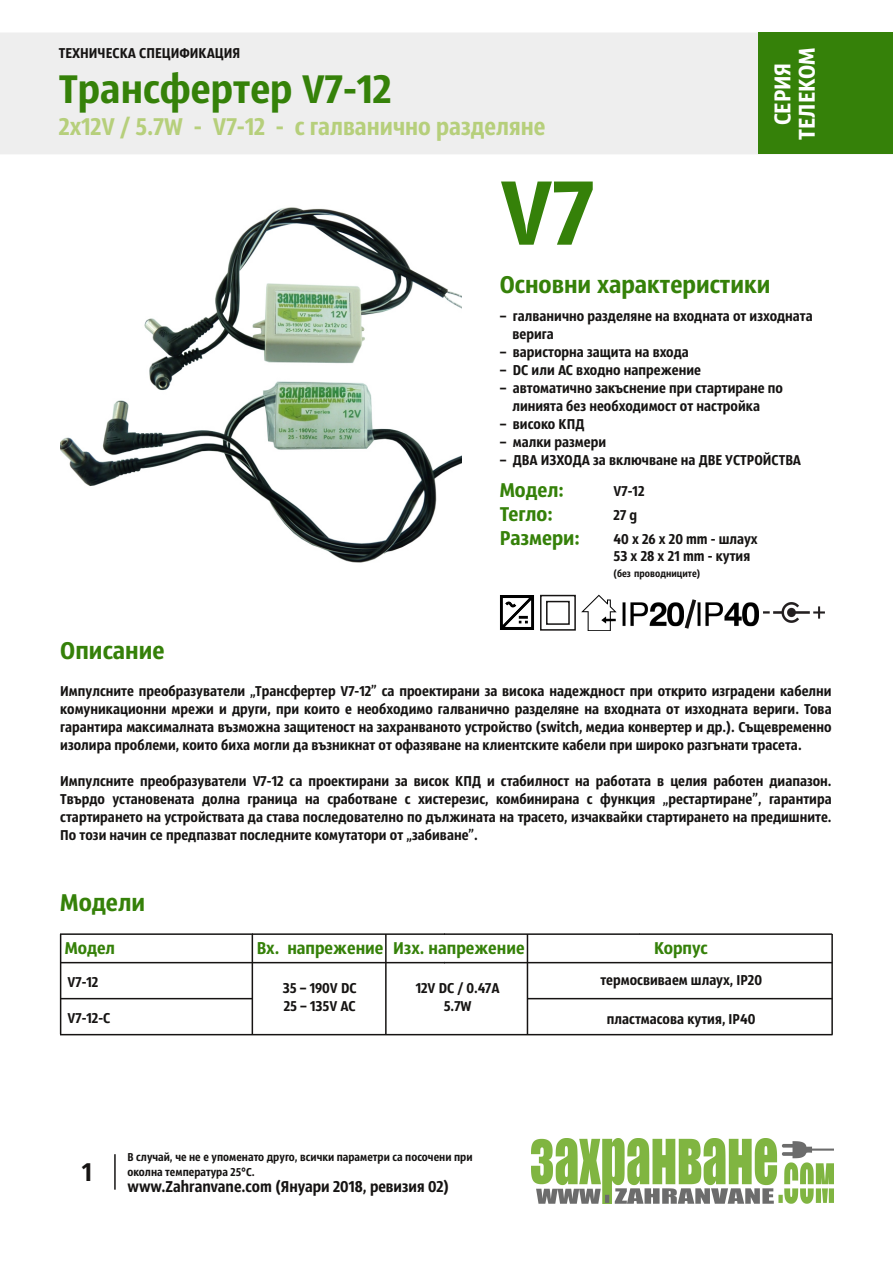
<style>
.page{position:relative;width:893px;height:1263px;background:#fff}
.page>*{position:absolute;margin:0;border:0;box-sizing:border-box;transform-origin:0 0}
.t1{font:96px "Sansus Webissimo";color:#358109;scale:1.04 1}
.t2{font:42px "Sansus Webissimo";color:#358109;scale:1.04 1}
.t3{font:27px "Sansus Webissimo";color:#161413}
.t4{font:25.5px "Sansus Webissimo";color:#b6cf7b}
.t5{font:25.5px "Sansus Webissimo";color:#358109;scale:1.04 1}
.t6{font:24px/24px "Sansus Webissimo";color:#fff;text-align:center;scale:1.04 1}
.t7{font:21px/24px "Sansus Webissimo";color:#358109;scale:1.04 1}
.t8{font:18px "Sansus Webissimo";color:#358109;scale:1.04 1}
.t9{font:16.5px "Sansus Webissimo";color:#161413}
.t10{font:15px/18px "Sansus Webissimo";color:#161413}
.t11{font:12px/15px "Sansus Webissimo";letter-spacing:.005em;color:#161413}
.t12{font:10.5px "Sansus Webissimo";letter-spacing:.005em;color:#161413}
</style>
<div class="page">
<div style="left:1px;top:33px;width:891px;height:121px;background:#eee"></div>
<img style="left:532px;top:1139px;width:301px;height:64px">
<hr style="left:114px;top:1154px;width:2px;height:36px;background:#161413">
<div style="left:758px;top:33px;width:135px;height:121px;background:#358109"></div>
<img style="left:60px;top:207px;width:401px;height:356px">
<hr style="left:60px;top:933px;width:193px;height:2px;background:#161413">
<hr style="left:60px;top:962px;width:193px;height:1px;background:#161413">
<hr style="left:60px;top:998px;width:193px;height:1px;background:#161413">
<hr style="left:252px;top:962px;width:193px;height:1px;background:#161413">
<hr style="left:252px;top:933px;width:193px;height:2px;background:#161413">
<hr style="left:444px;top:933px;width:195px;height:2px;background:#161413">
<hr style="left:444px;top:962px;width:195px;height:1px;background:#161413">
<hr style="left:639px;top:933px;width:193px;height:2px;background:#161413">
<hr style="left:639px;top:962px;width:193px;height:1px;background:#161413">
<div style="left:540px;top:595px;width:36px;height:36px;border:2px solid #161413"></div>
<div style="left:546px;top:601px;width:24px;height:24px;border:2px solid #161413"></div>
<img style="left:581px;top:595px;width:35px;height:36px">
<img style="left:622px;top:602px;width:60px;height:25px">
<img style="left:500px;top:595px;width:34px;height:35px">
<img style="left:764px;top:602px;width:61px;height:20px">
<img style="left:699px;top:602px;width:60px;height:25px">
<svg style="left:682px;top:599px;width:17px;height:30px"></svg>
<hr style="left:60px;top:1034px;width:773px;height:1px;background:#161413">
<hr style="left:527px;top:934px;width:1px;height:100px;background:#161413">
<hr style="left:385px;top:934px;width:2px;height:100px;background:#161413">
<hr style="left:252px;top:934px;width:1px;height:101px;background:#161413">
<hr style="left:60px;top:934px;width:1px;height:100px;background:#161413">
<hr style="left:831px;top:934px;width:2px;height:100px;background:#161413">
<hr style="left:527px;top:998px;width:305px;height:1px;background:#161413">
<p class="t10" style="left:59px;top:45px;width:183px">ТЕХНИЧЕСКА СПЕЦИФИКАЦИЯ</p>
<h2 class="t2" style="left:59px;top:72px;width:321px">Трансфертер V7-12</h2>
<h3 class="t4" style="left:59px;top:116px;width:488px">2x12V / 5.7W - V7-12 - с галванично разделяне</h3>
<h3 class="t6" style="left:773px;top:140px;width:90px;rotate:-90deg">СЕРИЯ<br>ТЕЛЕКОМ</h3>
<h1 class="t1" style="left:500px;top:173px;width:92px">V7</h1>
<h3 class="t5" style="left:500px;top:274px;width:262px">Основни характеристики</h3>
<p class="t10" style="left:512px;top:308px;width:302px;text-indent:-13px">– галванично разделяне на входната от изходната верига</p>
<p class="t10" style="left:500px;top:344px;width:191px">– варисторна защита на входа</p>
<p class="t10" style="left:500px;top:362px;width:203px">– DC или AC входно напрежение</p>
<p class="t10" style="left:512px;top:380px;width:272px;text-indent:-13px">– автоматично закъснение при стартиране по линията без необходимост от настройка</p>
<p class="t10" style="left:500px;top:416px;width:86px">– високо КПД</p>
<p class="t10" style="left:500px;top:434px;width:108px">– малки размери</p>
<p class="t10" style="left:500px;top:452px;width:303px">– ДВА ИЗХОДА за включване на ДВЕ УСТРОЙСТВА</p>
<h3 class="t7" style="left:500px;top:480px;width:78px">Модел:<br>Тегло:<br>Размери:</h3>
<p class="t10" style="left:614px;top:480px;width:146px;line-height:24px">V7-12<br>27g<br>40 x 26 x 20 mm - шлаух</p>
<p class="t10" style="left:614px;top:548px;width:138px">53 x 28 x 21 mm - кутия</p>
<p class="t12" style="left:614px;top:569px;width:88px">(без проводниците)</p>
<h3 class="t5" style="left:60px;top:640px;width:102px">Описание</h3>
<p class="t10" style="left:60px;top:683px;width:773px;text-align:justify">Импулсните преобразуватели „Трансфертер V7-12” са проектирани за висока надеждност при открито изградени кабелни комуникационни мрежи и други, при които е необходимо галванично разделяне на входната от изходната вериги. Това гарантира максималната възможна защитеност на захранваното устройство (switch, медиа конвертер и др.). Същевременно изолира проблеми, които биха могли да възникнат от офазяване на клиентските кабели при широко разгънати трасета.</p>
<p class="t10" style="left:60px;top:773px;width:773px;text-align:justify">Импулсните преобразуватели V7-12 са проектирани за висок КПД и стабилност на работата в целия работен диапазон.<br>Твърдо установената долна граница на сработване с хистерезис, комбинирана с функция „рестартиране”, гарантира стартирането на устройствата да става последователно по дължината на трасето, изчаквайки стартирането на предишните.<br>По този начин се предпазват последните комутатори от „забиване”.</p>
<h3 class="t5" style="left:60px;top:892px;width:83px">Модели</h3>
<p class="t8" style="left:65px;top:941px;width:50px">Модел</p>
<p class="t8" style="left:257px;top:941px;width:259px">Вх. напрежение Изх. напрежение</p>
<p class="t10" style="left:68px;top:974px;width:32px">V7-12</p>
<p class="t10" style="left:283px;top:980px;width:75px">35 – 190V DC<br>25 – 135V AC</p>
<p class="t10" style="left:416px;top:980px;width:85px;text-align:center">12V DC / 0.47A<br>5.7W</p>
<p class="t10" style="left:68px;top:1010px;width:44px">V7-12-C</p>
<h3 class="t3" style="left:82px;top:1161px;width:11px">1</h3>
<p class="t11" style="left:128px;top:1151px;width:347px">В случай, че не е упоменато друго, всички параметри са посочени при околна температура 25°C.</p>
<p class="t9" style="left:128px;top:1179px;width:323px">www.Zahranvane.com (Януари 2018, ревизия 02)</p>
<p class="t8" style="left:654px;top:941px;width:53px">Корпус</p>
<p class="t10" style="left:600px;top:972px;width:163px">термосвиваем шлаух, IP20</p>
<p class="t10" style="left:607px;top:1011px;width:150px">пластмасова кутия, IP40</p>
</div>
